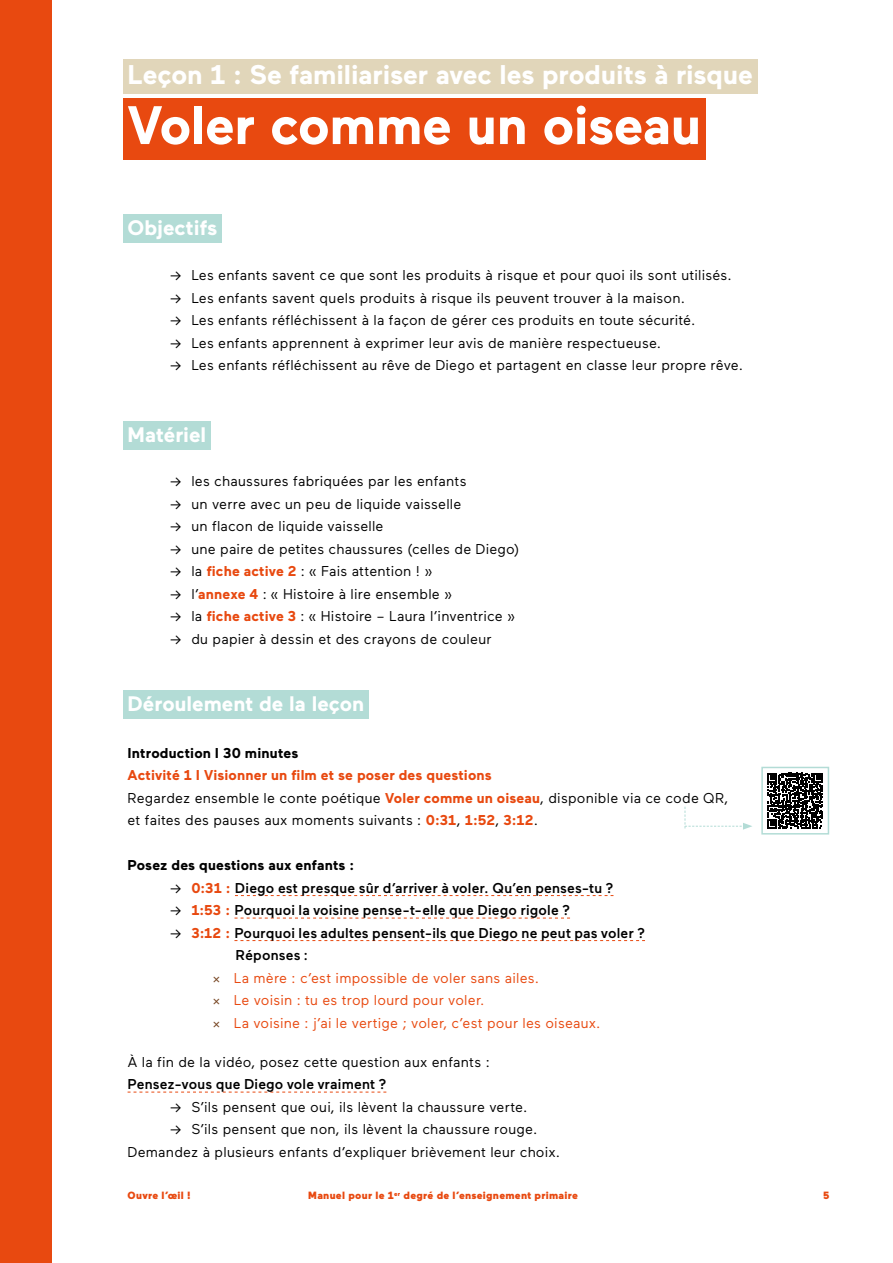
<style>
.page{position:relative;width:893px;height:1263px;background:#fff}
.page>*{position:absolute;margin:0;border:0;box-sizing:border-box;transform-origin:0 0}
.TN1{font:700 54px "Maax";letter-spacing:-.005em;color:#fff}
.TN1-2{font:700 27px "Maax";letter-spacing:-.005em;color:#fff}
.TN2{font:700 21px "Maax";color:#fff}
.Body{font:14.25px/22.5px "Maax";letter-spacing:.015em;color:#000}
.Body-2{font:500 14.25px "Maax";letter-spacing:.015em;color:#000}
.t1{font:14.25px "Maax";letter-spacing:.015em;color:#e84910}
.Body-3{font:700 14.25px "Maax";letter-spacing:.01em;color:#e84910}
.Body-4{font:700 14.25px "Maax";letter-spacing:.01em;color:#000}
.TN3{font:700 14.25px "Maax";letter-spacing:.01em;color:#000}
.Opsomming{font:500 14.25px "Maax";letter-spacing:.01em;color:#000}
.t2{font:900 10.5px "Maax";letter-spacing:.025em;color:#e84910}
.s1{font-weight:700;color:#e84910}
.s2{font-weight:400}
.s3{color:#774623}
</style>
<div class="page">
<div style="left:0;top:0;width:51px;height:1263px;background:#e84910"></div>
<div style="left:123px;top:215px;width:99px;height:28px;background:#b3dcd6"></div>
<div style="left:123px;top:422px;width:87px;height:28px;background:#b3dcd6"></div>
<div style="left:123px;top:691px;width:245px;height:28px;background:#b3dcd6"></div>
<svg style="left:235px;top:895px;width:378px;height:1px"></svg>
<svg style="left:234px;top:918px;width:336px;height:1px"></svg>
<svg style="left:234px;top:940px;width:411px;height:1px"></svg>
<svg style="left:128px;top:1092px;width:258px;height:1px"></svg>
<svg style="left:767px;top:773px;width:56px;height:55px"></svg>
<div style="left:761px;top:767px;width:68px;height:67px;border:2px solid #b3dcd6"></div>
<div style="left:123px;top:59px;width:634px;height:34px;background:#e1d6ba"></div>
<div style="left:123px;top:99px;width:582px;height:61px;background:#e84910"></div>
<svg style="left:685px;top:807px;width:67px;height:23px"></svg>
<p class="TN1-2" style="left:128px;top:60px;width:627px">Leçon 1 : Se familiariser avec les produits à risque</p>
<p class="TN1" style="left:128px;top:96px;width:575px">Voler comme un oiseau</p>
<p class="TN2" style="left:128px;top:216px;width:91px">Objectifs</p>
<p class="Body" style="left:170px;top:264px;width:563px">Ǐ Les enfants savent ce que sont les produits à risque et pour quoi ils sont utilisés.</p>
<p class="Body" style="left:170px;top:287px;width:516px">Ǐ Les enfants savent quels produits à risque ils peuvent trouver à la maison.</p>
<p class="Body" style="left:170px;top:309px;width:527px">Ǐ Les enfants réfléchissent à la façon de gérer ces produits en toute sécurité.</p>
<p class="Body" style="left:170px;top:332px;width:493px">Ǐ Les enfants apprennent à exprimer leur avis de manière respectueuse.</p>
<p class="Body" style="left:170px;top:354px;width:574px">Ǐ Les enfants réfléchissent au rêve de Diego et partagent en classe leur propre rêve.</p>
<p class="TN2" style="left:128px;top:423px;width:80px">Matériel</p>
<p class="Body" style="left:170px;top:470px;width:298px">Ǐ les chaussures fabriquées par les enfants</p>
<p class="Body" style="left:170px;top:493px;width:293px">Ǐ un verre avec un peu de liquide vaisselle</p>
<p class="Body" style="left:170px;top:515px;width:215px">Ǐ un flacon de liquide vaisselle</p>
<p class="Body" style="left:170px;top:538px;width:351px">Ǐ une paire de petites chaussures (celles de Diego)</p>
<p class="Body" style="left:170px;top:560px;width:264px">Ǐ la <span class="s1">fiche active 2</span> : « Fais attention ! »</p>
<p class="Body" style="left:170px;top:583px;width:283px">Ǐ l’<span class="s1">annexe 4</span> : « Histoire à lire ensemble »</p>
<p class="Body" style="left:170px;top:605px;width:346px">Ǐ la <span class="s1">fiche active 3</span> : « Histoire – Laura l’inventrice »</p>
<p class="Body" style="left:170px;top:628px;width:323px">Ǐ du papier à dessin et des crayons de couleur</p>
<p class="TN2" style="left:128px;top:692px;width:238px">Déroulement de la leçon</p>
<p class="TN3" style="left:128px;top:745px;width:172px">Introduction I 30 minutes</p>
<p class="Body-3" style="left:128px;top:767px;width:366px">Activité 1 I Visionner un film et se poser des questions</p>
<p class="Body" style="left:128px;top:786px;width:602px">Regardez ensemble le conte poétique <span class="s1">Voler comme un oiseau</span>, disponible via ce code QR, et faites des pauses aux moments suivants : <span class="s1">0:31</span>, <span class="s1">1:52</span>, <span class="s1">3:12</span>.</p>
<p class="Body-4" style="left:128px;top:857px;width:228px">Posez des questions aux enfants :</p>
<p class="Body-2" style="left:170px;top:880px;width:445px"><span class="s2">Ǐ</span> <span class="s1">0:31 :</span> Diego est presque sûr d’arriver à voler. Qu’en penses-tu ?</p>
<p class="Body-2" style="left:170px;top:902px;width:401px"><span class="s2">Ǐ</span> <span class="s1">1:53 :</span> Pourquoi la voisine pense-t-elle que Diego rigole ?</p>
<p class="Body-2" style="left:170px;top:925px;width:476px"><span class="s2">Ǐ</span> <span class="s1">3:12 :</span> Pourquoi les adultes pensent-ils que Diego ne peut pas voler ?</p>
<p class="Opsomming" style="left:236px;top:947px;width:74px">Réponses :</p>
<p class="t1" style="left:213px;top:970px;width:328px"><span class="s3">×</span> La mère : c’est impossible de voler sans ailes.</p>
<p class="t1" style="left:213px;top:992px;width:273px"><span class="s3">×</span> Le voisin : tu es trop lourd pour voler.</p>
<p class="t1" style="left:213px;top:1015px;width:389px"><span class="s3">×</span> La voisine : j’ai le vertige ; voler, c’est pour les oiseaux.</p>
<p class="Body" style="left:128px;top:1050px;width:364px">À la fin de la vidéo, posez cette question aux enfants :</p>
<p class="Body-2" style="left:128px;top:1076px;width:260px">Pensez-vous que Diego vole vraiment ?</p>
<p class="Body" style="left:170px;top:1095px;width:359px">Ǐ S’ils pensent que oui, ils lèvent la chaussure verte.</p>
<p class="Body" style="left:170px;top:1118px;width:369px">Ǐ S’ils pensent que non, ils lèvent la chaussure rouge.</p>
<p class="Body" style="left:128px;top:1140px;width:434px">Demandez à plusieurs enfants d’expliquer brièvement leur choix.</p>
<p class="t2" style="left:128px;top:1189px;width:65px">Ouvre l’œil !</p>
<p class="t2" style="left:308px;top:1189px;width:271px">Manuel pour le 1<sup>er</sup> degré de l’enseignement primaire</p>
<p class="t2" style="left:823px;top:1189px;width:8px">5</p>
</div>
